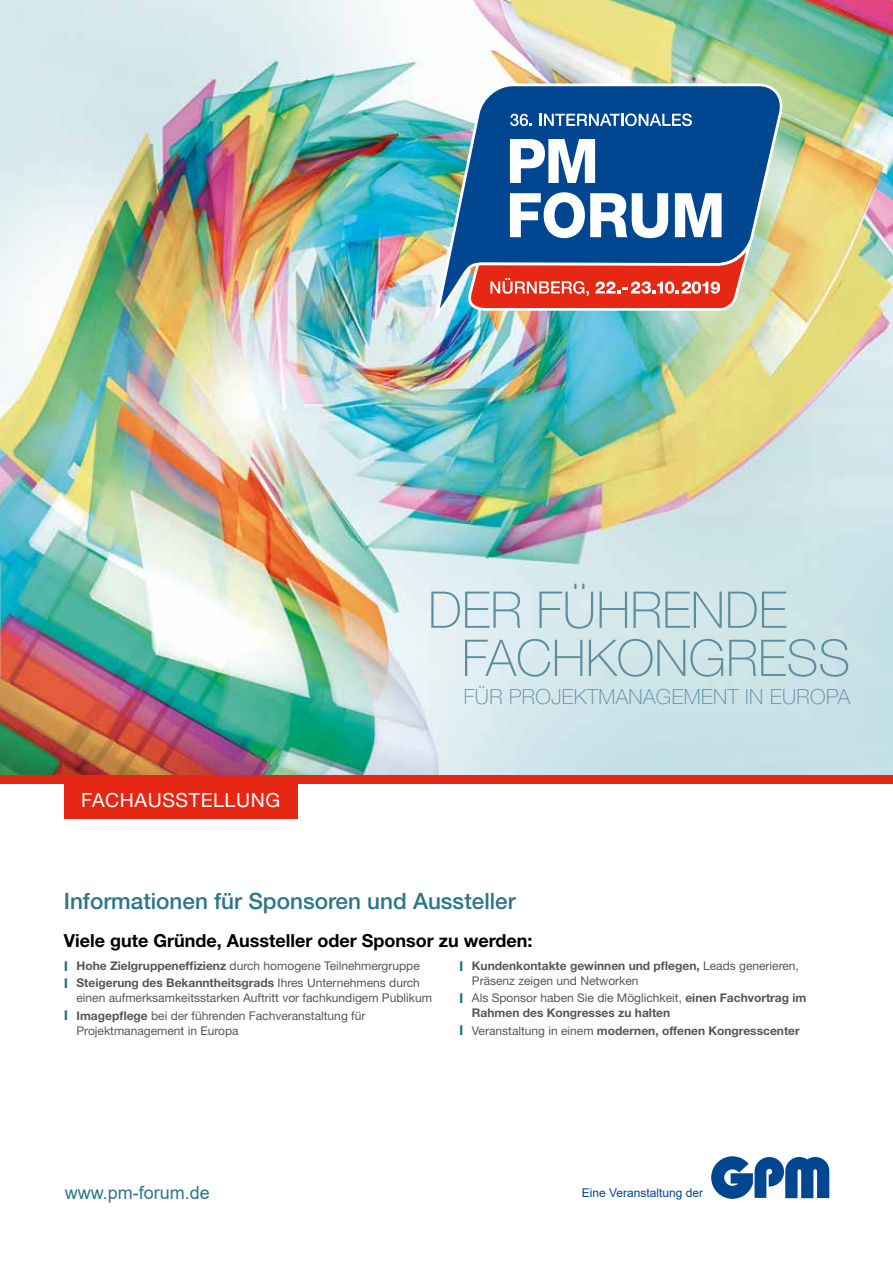
<style>
.page{position:relative;width:893px;height:1263px;background:#fff}
.page>*{position:absolute;margin:0;border:0;box-sizing:border-box;transform-origin:0 0}
.t1{font:100 50.7px/48.2px "Helvetica Neue";color:#5e8d9f}
.t2{font:500 22.5px "Helvetica Neue LT Std";color:#2b768b}
.t3{font:100 20.85px "Helvetica Neue";letter-spacing:.02em;color:#5e8d9f}
.t4{font:19.5px "Helvetica Neue LT Std";letter-spacing:.03em;color:#fff}
.t5{font:700 18px "Helvetica Neue LT Std";color:#000}
.t6{font:18px "Arial";color:#2b768b}
.t7{font:700 12px/17.1px "Helvetica Neue LT Std";color:#575756}
.t8{font:12px/17.1px "Helvetica Neue LT Std";color:#575756}
.t9{font:12px "Arial";color:#004691}
.s1{font-size:13.5px;color:#2b768b}
.s2{font-weight:400}
.s3{font-weight:700;font-size:13.5px;color:#2b768b}
.s4{font-weight:700}
</style>
<div class="page">
<img style="left:0;top:0;width:893px;height:775px">
<img style="left:434px;top:84px;width:348px;height:237px">
<svg style="left:510px;top:139px;width:85px;height:44px"></svg>
<svg style="left:468px;top:192px;width:285px;height:119px"></svg>
<svg style="left:510px;top:114px;width:22px;height:12px"></svg>
<svg style="left:539px;top:113px;width:153px;height:13px"></svg>
<div style="left:64px;top:780px;width:234px;height:39px;background:#e52713"></div>
<div style="left:0;top:775px;width:893px;height:9px;background:#e52713"></div>
<svg style="left:711px;top:1156px;width:118px;height:43px"></svg>
<h1 class="t1" style="left:462px;top:586px;width:390px;text-indent:-34px">DER FÜHRENDE<br>FACHKONGRESS</h1>
<h3 class="t4" style="left:81px;top:788px;width:200px">FACHAUSSTELLUNG</h3>
<h3 class="t3" style="left:464px;top:684px;width:388px">FÜR PROJEKTMANAGEMENT IN EUROPA</h3>
<h2 class="t2" style="left:64px;top:888px;width:453px">Informationen für Sponsoren und Aussteller</h2>
<h3 class="t5" style="left:64px;top:929px;width:470px">Viele gute Gründe, Aussteller oder Sponsor zu werden:</h3>
<p class="t7" style="left:64px;top:957px;width:358px"><span class="s1">I</span> Hohe Zielgruppeneffizienz <span class="s2">durch homogene Teilnehmergruppe<br></span><span class="s1">I</span> Steigerung des Bekanntheitsgrads <span class="s2">Ihres Unternehmens durch</span></p>
<p class="t8" style="left:64px;top:989px;width:370px;text-indent:13px">einen aufmerksamkeitsstarken Auftritt vor fachkundigem Publikum<br><span class="s3">I</span> <span class="s4">Imagepflege</span> bei der führenden Fachveranstaltung für</p>
<p class="t8" style="left:77px;top:1021px;width:164px">Projektmanagement in Europa</p>
<p class="t8" style="left:472px;top:958px;width:328px;line-height:15px;text-indent:-13px"><span class="s3">I</span> <span class="s4">Kundenkontakte gewinnen und pflegen,</span> Leads generieren,<br>Präsenz zeigen und Networken</p>
<p class="t7" style="left:472px;top:990px;width:336px;line-height:15px;text-indent:-13px"><span class="s1">I</span> <span class="s2">Als Sponsor haben Sie die Möglichkeit,</span> einen Fachvortrag im<br>Rahmen des Kongresses zu halten</p>
<p class="t7" style="left:459px;top:1021px;width:342px"><span class="s1">I</span> <span class="s2">Veranstaltung in einem</span> modernen, offenen Kongresscenter</p>
<h3 class="t6" style="left:65px;top:1180px;width:147px">www.pm-forum.de</h3>
<p class="t9" style="left:582px;top:1184px;width:123px">Eine Veranstaltung der</p>
</div>
